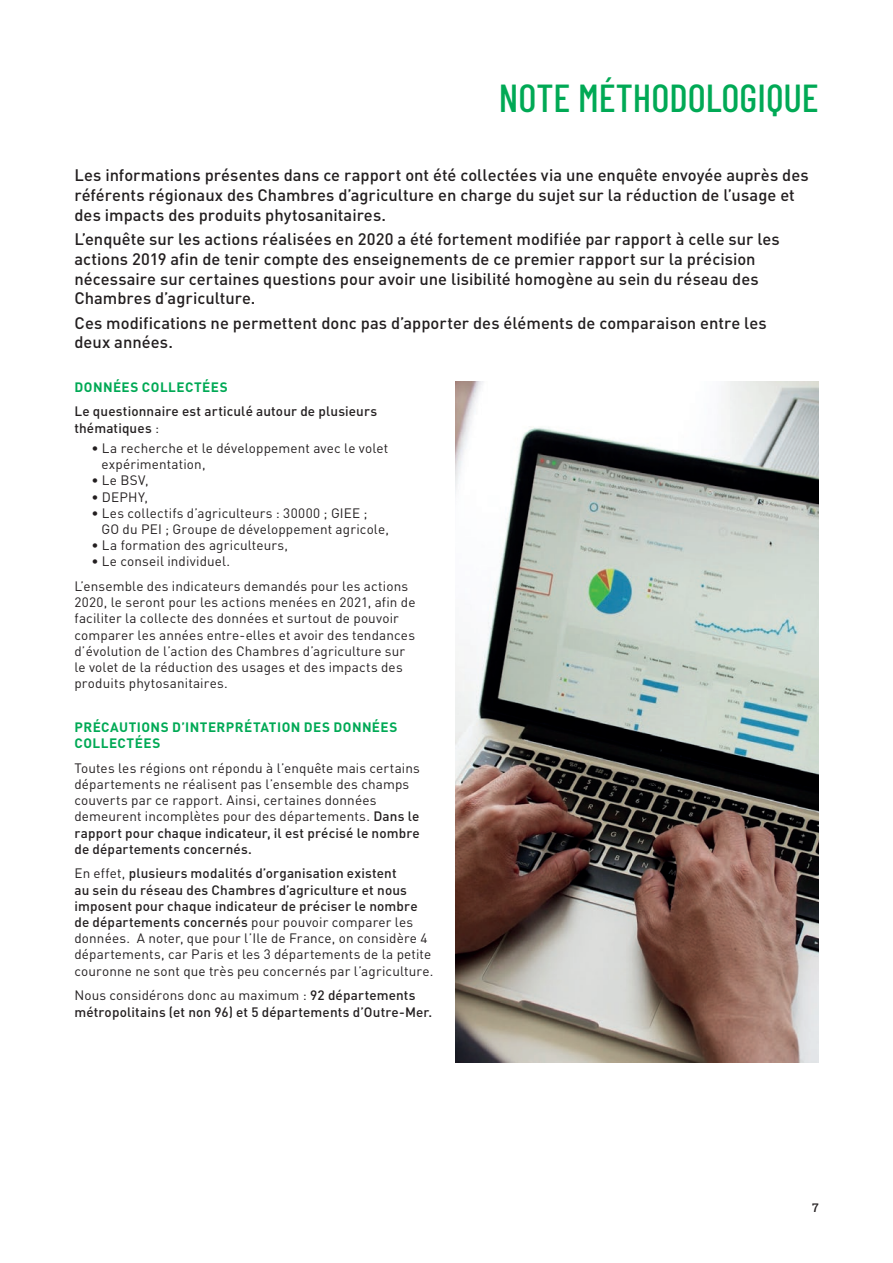
<style>
.page{position:relative;width:893px;height:1263px;background:#fff}
.page>*{position:absolute;margin:0;border:0;box-sizing:border-box;transform-origin:0 0}
.t1{font:500 39px "Barlow Condensed";color:#00a955}
.t2{font:500 16.5px/19.8px "DIN Pro";color:#231f20}
.t3{font:13.5px/16.2px "DIN Pro";letter-spacing:.01em;color:#231f20}
.t4{font:500 13.5px/16.2px "DIN Pro";letter-spacing:.01em;color:#231f20}
.t5{font:700 13.5px/16.2px "DIN Pro";letter-spacing:.035em;color:#00a955}
.t6{font:12px "Roboto Slab";color:#231f20}
.s1{font-weight:400}
.s2{font-style:inherit}
.s3{font-weight:500}
</style>
<div class="page">
<img style="left:455px;top:382px;width:364px;height:680px">
<h1 class="t1" style="left:499px;top:70px;width:321px">NOTE MÉTHODOLOGIQUE</h1>
<p class="t2" style="left:74px;top:164px;width:736px">Les informations présentes dans ce rapport ont été collectées via une enquête envoyée auprès des référents régionaux des Chambres d’agriculture en charge du sujet sur la réduction de l’usage et des impacts des produits phytosanitaires.</p>
<p class="t2" style="left:74px;top:227px;width:707px">L’enquête sur les actions réalisées en 2020 a été fortement modifiée par rapport à celle sur les actions 2019 afin de tenir compte des enseignements de ce premier rapport sur la précision nécessaire sur certaines questions pour avoir une lisibilité homogène au sein du réseau des Chambres d’agriculture.</p>
<p class="t2" style="left:74px;top:311px;width:694px">Ces modifications ne permettent donc pas d’apporter des éléments de comparaison entre les deux années.</p>
<p class="t5" style="left:75px;top:377px;width:155px">DONNÉES COLLECTÉES</p>
<p class="t4" style="left:74px;top:402px;width:304px">Le questionnaire est articulé autour de plusieurs thématiques <span class="s1">:</span></p>
<p class="t3" style="left:102px;top:439px;width:288px;text-indent:-10px"><span class="s2">•</span> La recherche et le développement avec le volet expérimentation,</p>
<p class="t3" style="left:91px;top:471px;width:59px"><span class="s2">•</span> Le BSV,</p>
<p class="t3" style="left:91px;top:487px;width:58px"><span class="s2">•</span> DEPHY,</p>
<p class="t3" style="left:102px;top:503px;width:289px;text-indent:-10px"><span class="s2">•</span> Les collectifs d’agriculteurs : 30000 ; GIEE ;<br>GO du PEI ; Groupe de développement agricole,</p>
<p class="t3" style="left:91px;top:536px;width:198px"><span class="s2">•</span> La formation des agriculteurs,</p>
<p class="t3" style="left:74px;top:548px;width:335px;line-height:24.8px;text-indent:17px"><span class="s2">•</span> Le conseil individuel.<br>L’ensemble des indicateurs demandés pour les actions</p>
<p class="t3" style="left:74px;top:593px;width:343px">2020, le seront pour les actions menées en 2021, afin de faciliter la collecte des données et surtout de pouvoir comparer les années entre-elles et avoir des tendances d’évolution de l’action des Chambres d’agriculture sur le volet de la réduction des usages et des impacts des produits phytosanitaires.</p>
<p class="t5" style="left:75px;top:717px;width:324px">PRÉCAUTIONS D’INTERPRÉTATION DES DONNÉES<br>COLLECTÉES</p>
<p class="t3" style="left:74px;top:758px;width:347px">Toutes les régions ont répondu à l’enquête mais certains départements ne réalisent pas l’ensemble des champs couverts par ce rapport. Ainsi, certaines données demeurent incomplètes pour des départements. <span class="s3">Dans le rapport pour chaque indicateur, il est précisé le nombre de départements concernés.</span></p>
<p class="t3" style="left:74px;top:864px;width:360px">En effet, <span class="s3">plusieurs modalités d’organisation existent<br>au sein du réseau des Chambres d’agriculture et nous imposent pour chaque indicateur de préciser le nombre de départements concernés</span> pour pouvoir comparer les données. A noter, que pour l’Ile de France, on considère 4 départements, car Paris et les 3 départements de la petite couronne ne sont que très peu concernés par l’agriculture.</p>
<p class="t4" style="left:74px;top:986px;width:359px"><span class="s1">Nous considérons donc au maximum :</span> 92 départements métropolitains (et non 96) et 5 départements d’Outre-Mer.</p>
<p class="t6" style="left:812px;top:1199px;width:8px">7</p>
</div>
